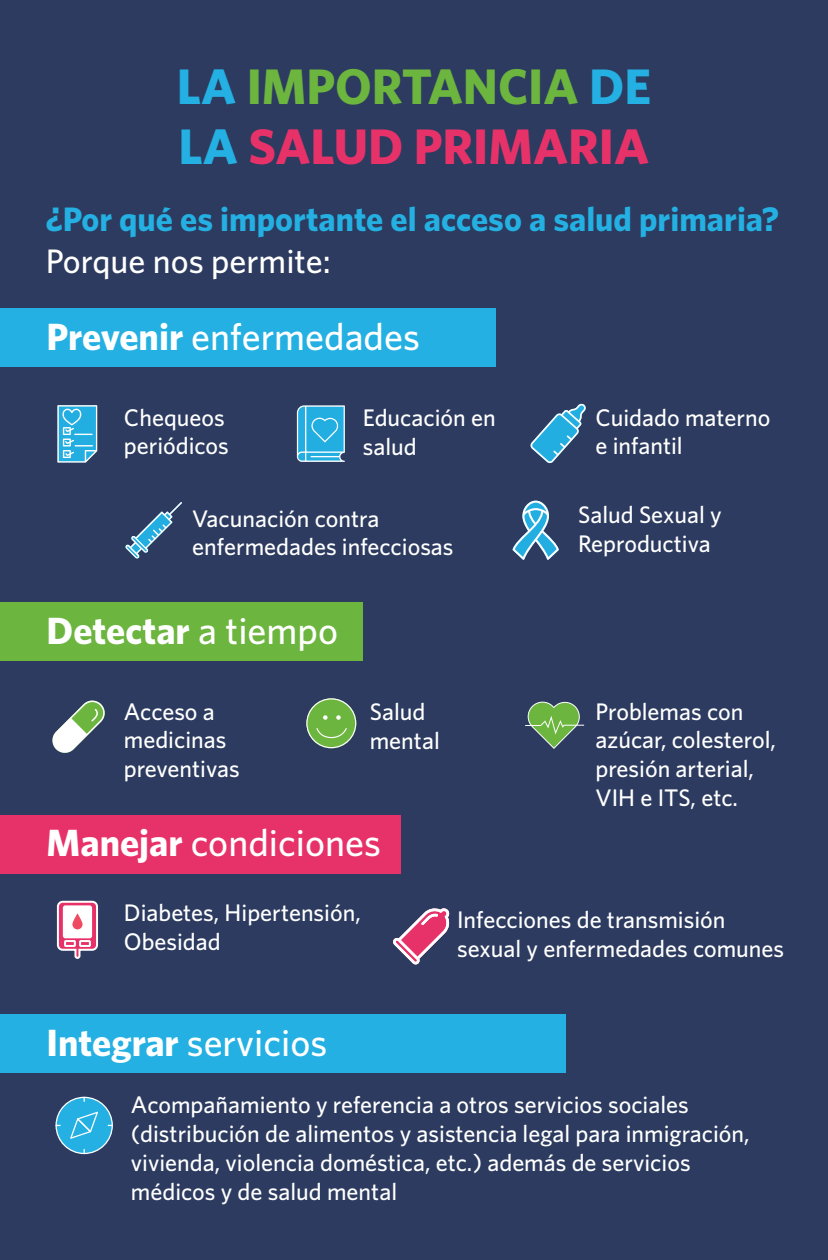
<style>
.page{position:relative;width:828px;height:1260px;background:#2c3b5f}
.page>*{position:absolute;margin:0;border:0;box-sizing:border-box;transform-origin:0 0}
.t1{font:700 50px/60px "Whitney";color:#e73269}
.t2{font:500 38px "Whitney";color:#fff}
.t3{font:700 38px "Whitney";color:#fff}
.t4{font:700 34px "Whitney";color:#24b0e2}
.t5{font:500 34px "Whitney";color:#fff}
.t6{font:500 24px/28.8px "Whitney";color:#fff}
.s1{color:#24b0e2}
.s2{color:#6cb53e}
.s3{font-weight:700}
.s4{font-weight:500}
</style>
<div class="page">
<div style="left:0;top:309px;width:495px;height:58px;background:#24b0e2"></div>
<div style="left:0;top:603px;width:363px;height:58px;background:#6cb53e"></div>
<div style="left:0;top:815px;width:401px;height:58px;background:#e73269"></div>
<div style="left:0;top:1014px;width:565px;height:59px;background:#24b0e2"></div>
<svg style="left:297px;top:405px;width:48px;height:57px;background:#4cbae2"></svg>
<svg style="left:57px;top:405px;width:40px;height:58px;background:#56bbe1"></svg>
<svg style="left:530px;top:403px;width:56px;height:61px"></svg>
<svg style="left:125px;top:502px;width:57px;height:57px"></svg>
<svg style="left:513px;top:501px;width:46px;height:59px"></svg>
<svg style="left:52px;top:700px;width:53px;height:53px"></svg>
<svg style="left:306px;top:698px;width:50px;height:50px"></svg>
<svg style="left:525px;top:702px;width:59px;height:47px"></svg>
<svg style="left:56px;top:900px;width:42px;height:59px;background:#d5a2b7"></svg>
<svg style="left:393px;top:908px;width:57px;height:57px"></svg>
<svg style="left:55px;top:1097px;width:58px;height:57px"></svg>
<h1 class="t1" style="left:177px;top:55px;width:476px"><span class="s1">LA</span> <span class="s2">IMPORTANCIA</span> <span class="s1">DE<br>LA</span> SALUD PRIMARIA</h1>
<h3 class="t4" style="left:46px;top:198px;width:735px">¿Por qué es importante el acceso a salud primaria?</h3>
<h3 class="t5" style="left:46px;top:241px;width:287px">Porque nos permite:</h3>
<h2 class="t2" style="left:47px;top:314px;width:375px"><span class="s3">Prevenir</span> enfermedades</h2>
<p class="t6" style="left:124px;top:402px;width:107px">Chequeos periódicos</p>
<p class="t6" style="left:363px;top:402px;width:135px">Educación en salud</p>
<p class="t6" style="left:192px;top:503px;width:263px">Vacunación contra enfermedades infecciosas</p>
<h2 class="t3" style="left:47px;top:608px;width:293px">Detectar <span class="s4">a tiempo</span></h2>
<p class="t6" style="left:596px;top:402px;width:176px">Cuidado materno e infantil</p>
<p class="t6" style="left:578px;top:500px;width:145px">Salud Sexual y<br>Reproductiva</p>
<p class="t6" style="left:124px;top:696px;width:117px">Acceso a medicinas preventivas</p>
<p class="t6" style="left:370px;top:696px;width:72px">Salud mental</p>
<p class="t6" style="left:596px;top:696px;width:182px">Problemas con azúcar, colesterol, presión arterial,<br>VIH e ITS, etc.</p>
<h2 class="t2" style="left:47px;top:820px;width:336px"><span class="s3">Manejar</span> condiciones</h2>
<p class="t6" style="left:124px;top:898px;width:238px">Diabetes, Hipertensión,<br>Obesidad</p>
<p class="t6" style="left:457px;top:905px;width:329px">Infecciones de transmisión sexual y enfermedades comunes</p>
<h2 class="t2" style="left:47px;top:1020px;width:282px"><span class="s3">Integrar</span> servicios</h2>
<p class="t6" style="left:131px;top:1090px;width:620px">Acompañamiento y referencia a otros servicios sociales (distribución de alimentos y asistencia legal para inmigración, vivienda, violencia doméstica, etc.) además de servicios médicos y de salud mental</p>
</div>
